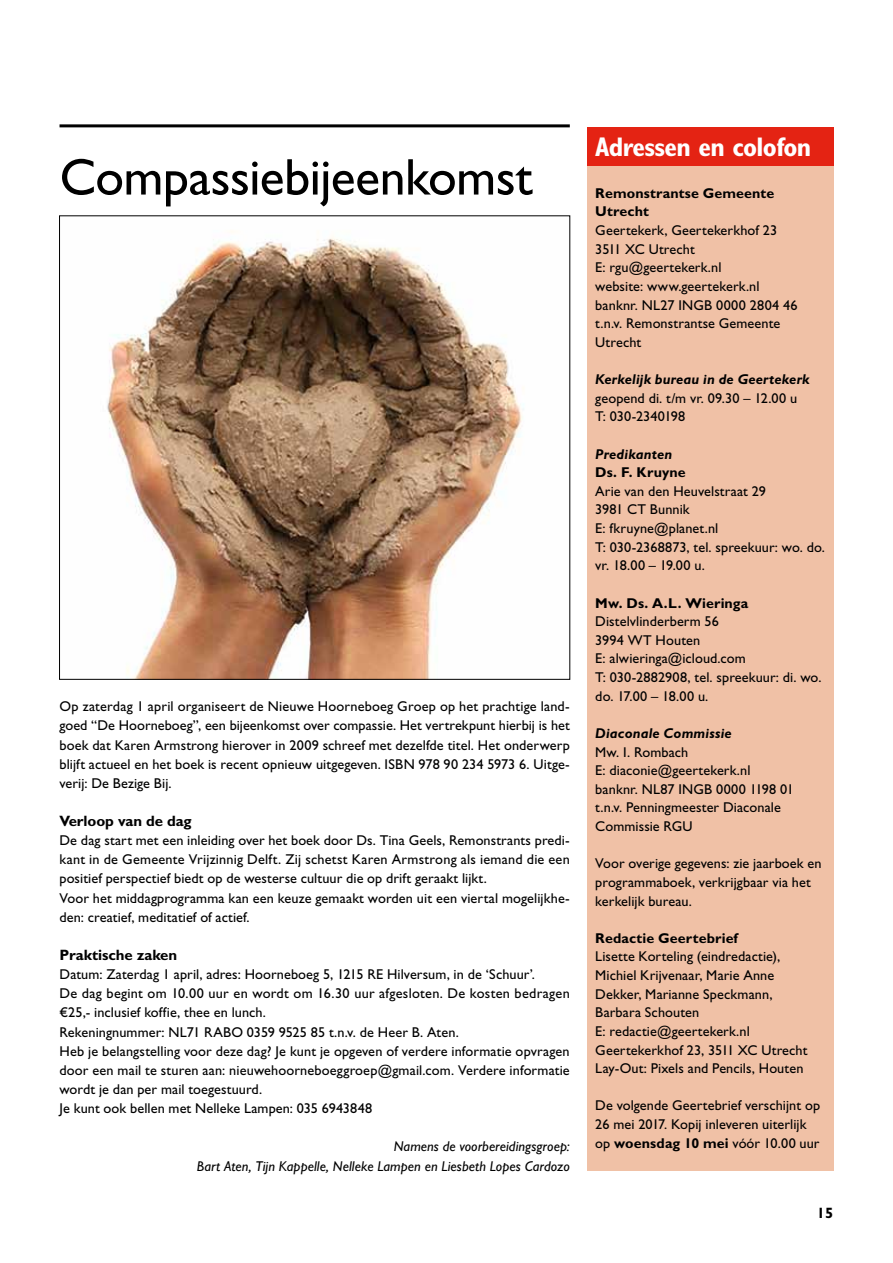
<style>
.page{position:relative;width:893px;height:1263px;background:#fff}
.page>*{position:absolute;margin:0;border:0;box-sizing:border-box;transform-origin:0 0}
.t1{font:51.75px "Gill Sans Std";letter-spacing:-.01em;color:#000}
.t2{font:700 condensed 27px "Gill Sans Std";letter-spacing:-.025em;color:#fff}
.t3{font:700 15px "Gill Sans Std";letter-spacing:-.005em;color:#000}
.t4{font:14.25px/18.6px "Gill Sans Std";letter-spacing:.01em;color:#000}
.t5{font:italic 14.25px/19.2px "Gill Sans Std";letter-spacing:.005em;color:#000;text-align:right}
.t6{font:700 14.25px/18.6px "Gill Sans Std";letter-spacing:.01em;color:#000}
.t7{font:italic 700 14.25px "Gill Sans Std";letter-spacing:.01em;color:#000}
.s1{font-weight:700}
</style>
<div class="page">
<hr style="left:60px;top:124px;width:510px;height:3px;background:#000">
<div style="left:587px;top:165px;width:246px;height:1005px;background:#f0c1a6"></div>
<div style="left:587px;top:128px;width:246px;height:38px;background:#e42313"></div>
<img style="left:107px;top:231px;width:417px;height:447px">
<h1 class="t1" style="left:60px;top:147px;width:475px">Compassiebijeenkomst</h1>
<p class="t4" style="left:60px;top:697px;width:512px;line-height:19.2px;text-align:justify">Op zaterdag 1 april organiseert de Nieuwe Hoorneboeg Groep op het prachtige land&shy;goed “De Hoorneboeg”, een bijeenkomst over compassie. Het vertrekpunt hierbij is het boek dat Karen Armstrong hierover in 2009 schreef met dezelfde titel. Het onderwerp blijft actueel en het boek is recent opnieuw uitgegeven. ISBN 978 90 234 5973 6. Uitge&shy;verij: De Bezige Bij.</p>
<p class="t3" style="left:60px;top:812px;width:134px">Verloop van de dag</p>
<p class="t4" style="left:60px;top:831px;width:512px;line-height:19.2px">De dag start met een inleiding over het boek door Ds. Tina Geels, Remonstrants predi&shy;kant in de Gemeente Vrijzinnig Delft. Zij schetst Karen Armstrong als iemand die een positief perspectief biedt op de westerse cultuur die op drift geraakt lijkt.<br>Voor het middagprogramma kan een keuze gemaakt worden uit een viertal mogelijkhe&shy;den: creatief, meditatief of actief.</p>
<p class="t3" style="left:60px;top:946px;width:119px">Praktische zaken</p>
<p class="t4" style="left:60px;top:965px;width:512px;line-height:19.2px">Datum: Zaterdag 1 april, adres: Hoorneboeg 5, 1215 RE Hilversum, in de ‘Schuur’.<br>De dag begint om 10.00 uur en wordt om 16.30 uur afgesloten. De kosten bedragen €25,- inclusief koffie, thee en lunch.<br>Rekeningnummer: NL71 RABO 0359 9525 85 t.n.v. de Heer B. Aten.<br>Heb je belangstelling voor deze dag? Je kunt je opgeven of verdere informatie opvragen door een mail te sturen aan: nieuwehoorneboeggroep@gmail.com. Verdere informatie wordt je dan per mail toegestuurd.<br>Je kunt ook bellen met Nelleke Lampen: 035 6943848</p>
<p class="t5" style="left:197px;top:1137px;width:374px">Namens de voorbereidingsgroep:<br>Bart Aten, Tijn Kappelle, Nelleke Lampen en Liesbeth Lopes Cardozo</p>
<h2 class="t2" style="left:595px;top:131px;width:217px">Adressen en colofon</h2>
<p class="t6" style="left:595px;top:184px;width:181px">Remonstrantse Gemeente<br>Utrecht</p>
<p class="t4" style="left:595px;top:221px;width:204px">Geertekerk, Geertekerkhof 23<br>3511 XC Utrecht<br>E: rgu@geertekerk.nl<br>website: www.geertekerk.nl banknr. NL27 INGB 0000 2804 46 t.n.v. Remonstrantse Gemeente<br>Utrecht</p>
<p class="t7" style="left:595px;top:371px;width:216px">Kerkelijk bureau in de Geertekerk</p>
<p class="t4" style="left:595px;top:389px;width:203px">geopend di. t/m vr. 09.30 – 12.00 u<br>T: 030-2340198</p>
<p class="t7" style="left:595px;top:445px;width:78px">Predikanten</p>
<p class="t6" style="left:595px;top:463px;width:92px">Ds. F. Kruyne</p>
<p class="t4" style="left:595px;top:482px;width:231px">Arie van den Heuvelstraat 29<br>3981 CT Bunnik<br>E: fkruyne@planet.nl<br>T: 030-2368873, tel. spreekuur: wo. do. vr. 18.00 – 19.00 u.</p>
<p class="t6" style="left:595px;top:593px;width:154px">Mw. Ds. A.L. Wieringa</p>
<p class="t4" style="left:595px;top:612px;width:228px">Distelvlinderberm 56<br>3994 WT Houten<br>E: alwieringa@icloud.com<br>T: 030-2882908, tel. spreekuur: di. wo. do. 17.00 – 18.00 u.</p>
<p class="t7" style="left:595px;top:725px;width:138px">Diaconale Commissie</p>
<p class="t4" style="left:595px;top:742px;width:200px">Mw. I. Rombach<br>E: diaconie@geertekerk.nl banknr. NL87 INGB 0000 1198 01 t.n.v. Penningmeester Diaconale<br>Commissie RGU</p>
<p class="t4" style="left:595px;top:854px;width:228px">Voor overige gegevens: zie jaarboek en programmaboek, verkrijgbaar via het kerkelijk bureau.</p>
<p class="t6" style="left:595px;top:929px;width:144px">Redactie Geertebrief</p>
<p class="t4" style="left:595px;top:947px;width:214px">Lisette Korteling (eindredactie),<br>Michiel Krijvenaar, Marie Anne<br>Dekker, Marianne Speckmann,<br>Barbara Schouten<br>E: redactie@geertekerk.nl<br>Geertekerkhof 23, 3511 XC Utrecht<br>Lay-Out: Pixels and Pencils, Houten</p>
<p class="t4" style="left:595px;top:1096px;width:226px">De volgende Geertebrief verschijnt op<br>26 mei 2017. Kopij inleveren uiterlijk op <span class="s1">woensdag 10 mei</span> vóór 10.00 uur</p>
<p class="t3" style="left:817px;top:1204px;width:18px">15</p>
</div>
